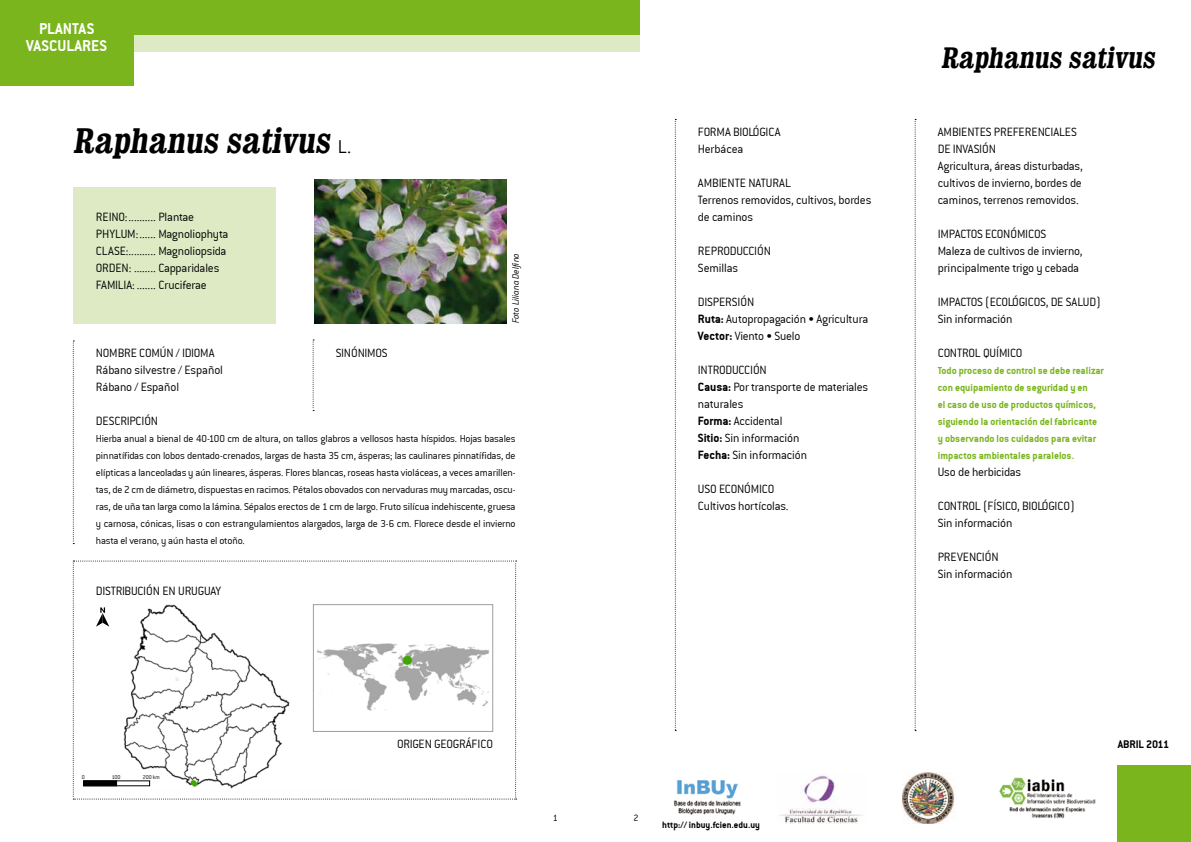
<style>
.page{position:relative;width:1191px;height:842px;background:#fff}
.page>*{position:absolute;margin:0;border:0;box-sizing:border-box;transform-origin:0 0}
.t1{font:700 condensed 36px "Clarendon";color:#000}
.t2{font:700 condensed 30px "Clarendon";color:#000}
.t3{font:17px/17px "Conduit ITCTT Bold";color:#fff;text-align:center}
.t4{font:13px/17px "Conduit ITCTT Light";letter-spacing:-.015em;color:#000}
.t5{font:12px "Conduit ITCTT Bold";letter-spacing:-.01em;color:#000}
.t6{font:11px/17px "Conduit ITCTT Light";letter-spacing:-.015em;color:#000;text-align:justify}
.t7{font:11px/17px "Conduit ITCTT Bold";color:#7ab51d}
.t8{font:10px "Conduit ITCTT Bold";color:#000}
.t9{font:italic 10px "Conduit ITCTT Light";color:#000}
.t10{font:10px "Conduit ITCTT Light";color:#000}
.t11{font:6px "Conduit ITCTT Light";color:#000}
.s1{font-family:"Conduit ITCTT Light";font-weight:400;font-stretch:normal;font-size:20px}
.s2{font-family:"Conduit ITCTT Bold"}
</style>
<div class="page">
<div style="left:73px;top:187px;width:203px;height:136px;background:#ddeac4"></div>
<div style="left:0;top:34px;width:639px;height:17px;background:#ddeac4"></div>
<div style="left:0;top:0;width:639px;height:34px;background:#7ab51d"></div>
<div style="left:0;top:0;width:133px;height:85px;background:#7ab51d"></div>
<div style="left:1117px;top:765px;width:74px;height:77px;background:#7ab51d"></div>
<svg style="left:73px;top:340px;width:1px;height:204px"></svg>
<svg style="left:313px;top:340px;width:1px;height:71px"></svg>
<img style="left:674px;top:780px;width:67px;height:35px">
<img style="left:902px;top:773px;width:53px;height:51px">
<img style="left:780px;top:775px;width:83px;height:48px">
<img style="left:999px;top:778px;width:96px;height:41px">
<svg style="left:675px;top:119px;width:1px;height:612px"></svg>
<svg style="left:914px;top:119px;width:2px;height:612px"></svg>
<svg style="left:73px;top:561px;width:443px;height:238px"></svg>
<img style="left:314px;top:180px;width:192px;height:144px">
<h3 class="t3" style="left:26px;top:20px;width:82px">PLANTAS<br>VASCULARES</h3>
<h1 class="t1" style="left:73px;top:118px;width:279px">Raphanus sativus <span class="s1">L .</span></h1>
<p class="t4" style="left:96px;top:208px;width:134px">REINO:.......... Plantae<br>PHYLUM:...... Magnoliophyta<br>CLASE:.......... Magnoliopsida<br>ORDEN: ........ Capparidales<br>FAMILIA: ....... Cruciferae</p>
<p class="t9" style="left:510px;top:323px;width:72px;rotate:-90deg">Foto Liliana Delfino</p>
<p class="t4" style="left:96px;top:344px;width:128px">NOMBRE COMÚN / IDIOMA<br>Rábano silvestre / Español<br>Rábano / Español</p>
<p class="t4" style="left:336px;top:345px;width:53px">SINÓNIMOS</p>
<p class="t4" style="left:96px;top:413px;width:64px">DESCRIPCIÓN</p>
<p class="t6" style="left:96px;top:430px;width:421px">Hierba anual a bienal de 40-100 cm de altura, on tallos glabros a vellosos hasta híspidos. Hojas basales pinnatífidas con lobos dentado-crenados, largas de hasta 35 cm, ásperas; las caulinares pinnatífidas, de elípticas a lanceoladas y aún lineares, ásperas. Flores blancas, roseas hasta violáceas, a veces amarillen&shy;tas, de 2 cm de diámetro, dispuestas en racimos. Pétalos obovados con nervaduras muy marcadas, oscu&shy;ras, de uña tan larga como la lámina. Sépalos erectos de 1 cm de largo. Fruto silícua indehiscente, gruesa y carnosa, cónicas, lisas o con estrangulamientos alargados, larga de 3-6 cm. Florece desde el invierno hasta el verano, y aún hasta el otoño.</p>
<p class="t4" style="left:96px;top:582px;width:127px">DISTRIBUCIÓN EN URUGUAY</p>
<p class="t4" style="left:698px;top:123px;width:84px">FORMA BIOlÓGICA<br>Herbácea</p>
<p class="t4" style="left:698px;top:174px;width:13px">Ambiente</p>
<p class="t4" style="left:698px;top:174px;width:175px;text-indent:50px">natural<br>Terrenos removidos, cultivos, bordes de caminos</p>
<p class="t4" style="left:698px;top:242px;width:42px">Reproducción<br>Semillas</p>
<p class="t4" style="left:698px;top:293px;width:172px">Dispersión<br><span class="s2">Ruta:</span> Autopropagación • Agricultura<br><span class="s2">Vector:</span> Viento • Suelo</p>
<p class="t4" style="left:698px;top:361px;width:172px">Introducción<br><span class="s2">Causa:</span> Por transporte de materiales naturales<br><span class="s2">Forma:</span> Accidental<br><span class="s2">Sitio:</span> Sin información<br><span class="s2">Fecha:</span> Sin información</p>
<p class="t4" style="left:698px;top:480px;width:92px">USO ECONÓMICO<br>Cultivos hortícolas.</p>
<p class="t11" style="left:82px;top:773px;width:5px">0</p>
<p class="t11" style="left:112px;top:773px;width:10px">100</p>
<p class="t11" style="left:143px;top:773px;width:19px">200 km</p>
<p class="t4" style="left:397px;top:735px;width:97px">ORIGEN GEOGRÁFICO</p>
<p class="t10" style="left:553px;top:812px;width:7px">1</p>
<p class="t10" style="left:633px;top:812px;width:7px">2</p>
<p class="t8" style="left:662px;top:819px;width:99px">http:// inbuy.fcien.edu.uy</p>
<h2 class="t2" style="left:941px;top:39px;width:221px">Raphanus sativus</h2>
<p class="t4" style="left:937px;top:123px;width:13px">Ambientes</p>
<p class="t4" style="left:994px;top:123px;width:7px">preferenciales</p>
<p class="t4" style="left:937px;top:140px;width:146px">de invasión<br>Agricultura, áreas disturbadas, cultivos de invierno, bordes de caminos, terrenos removidos.</p>
<p class="t4" style="left:937px;top:225px;width:7px">impactos</p>
<p class="t4" style="left:937px;top:225px;width:146px;text-indent:47px">económicos<br>Maleza de cultivos de invierno, principalmente trigo y cebada</p>
<p class="t4" style="left:937px;top:293px;width:7px">impactos</p>
<p class="t4" style="left:985px;top:293px;width:12px">(ecológicos</p>
<p class="t4" style="left:1045px;top:293px;width:57px">, DE SALUD)</p>
<p class="t4" style="left:937px;top:310px;width:76px">Sin información</p>
<p class="t4" style="left:937px;top:344px;width:7px">control</p>
<p class="t4" style="left:983px;top:344px;width:23px">químico</p>
<p class="t7" style="left:937px;top:362px;width:168px">Todo proceso de control se debe realizar con equipamiento de seguridad y en<br>el caso de uso de productos químicos, siguiendo la orientación del fabricante y observando los cuidados para evitar impactos ambientales paralelos.</p>
<p class="t4" style="left:937px;top:463px;width:85px">Uso de herbicidas</p>
<p class="t4" style="left:937px;top:497px;width:13px">Control</p>
<p class="t4" style="left:983px;top:497px;width:46px">(físico, biológico</p>
<p class="t4" style="left:1070px;top:497px;width:6px">)</p>
<p class="t4" style="left:937px;top:514px;width:76px">Sin información</p>
<p class="t4" style="left:937px;top:548px;width:76px">Prevención<br>Sin información</p>
<p class="t5" style="left:1117px;top:737px;width:53px">ABRIL 2011</p>
</div>
